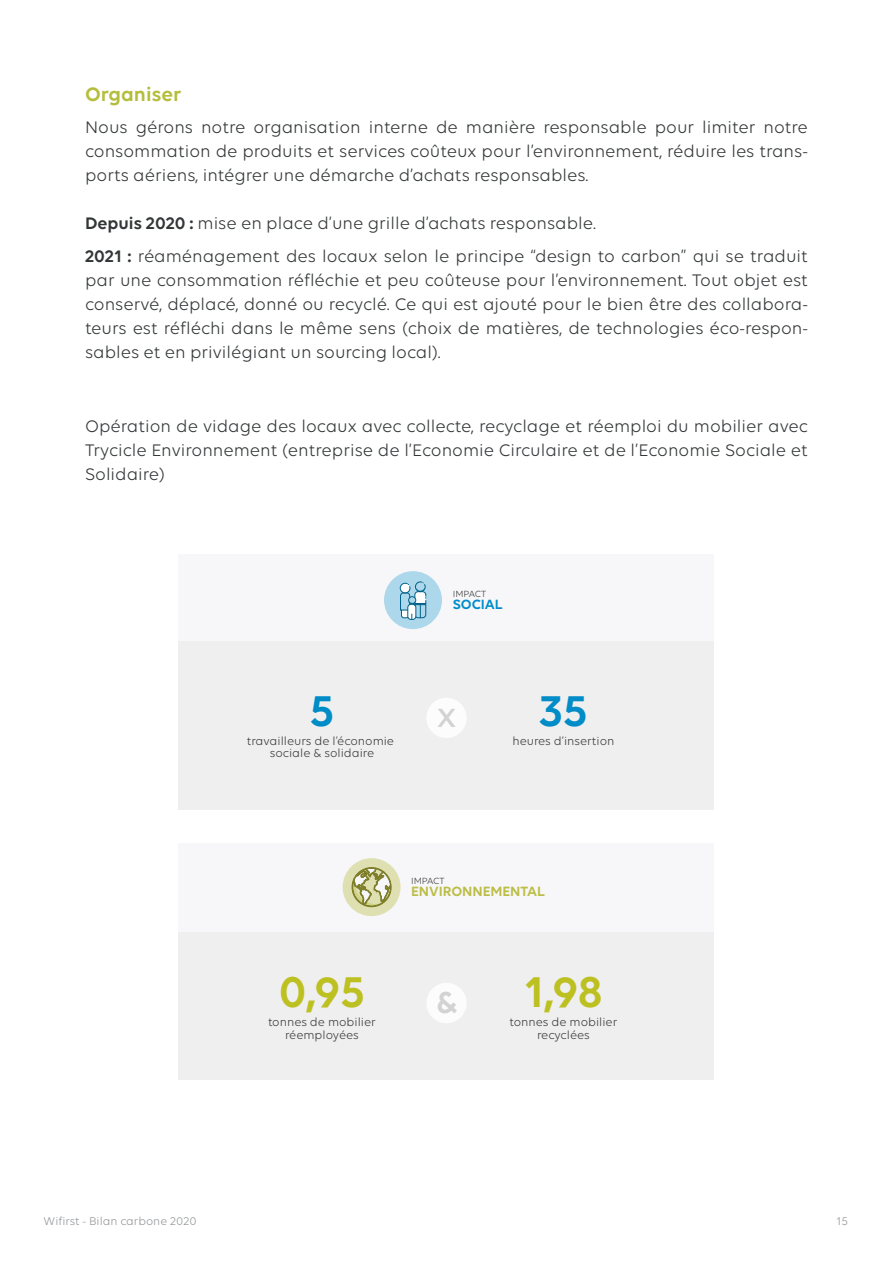
<style>
.page{position:relative;width:893px;height:1263px;background:#fff}
.page>*{position:absolute;margin:0;border:0;box-sizing:border-box;transform-origin:0 0}
.t1{font:600 46.35px "Volte";color:#bcc021}
.t2{font:600 46.35px "Volte";color:#008cc7}
.t3{font:600 32.7px "Volte";color:#d3d3d3}
.Titre_3{font:600 21px "Volte";color:#b4be3c}
.t4{font:18px/24px "Volte";color:#333637;text-align:justify}
.t5{font:600 14.55px "Volte";color:#bbbd45}
.t6{font:600 14.55px "Volte";color:#008dcb}
.t7{font:12.45px/12.5px "Volte";color:#3c3c3b;text-align:center}
.t8{font:12px "Volte";color:#939598}
.t9{font:9.6px "Volte";color:#3c3c3b}
.s1{font-weight:600}
</style>
<div class="page">
<div style="left:179px;top:554px;width:535px;height:90px;background:#f7f7f9"></div>
<div style="left:179px;top:843px;width:535px;height:90px;background:#f7f7f9"></div>
<div style="left:179px;top:642px;width:535px;height:168px;background:#efefef"></div>
<div style="left:179px;top:932px;width:535px;height:147px;background:#efefef"></div>
<svg style="left:343px;top:858px;width:58px;height:58px"></svg>
<svg style="left:352px;top:867px;width:39px;height:40px"></svg>
<div style="left:384px;top:571px;width:58px;height:58px;background:#add7eb;border-radius:50%"></div>
<svg style="left:399px;top:581px;width:28px;height:39px"></svg>
<div style="left:426px;top:698px;width:41px;height:40px;background:#fcfcfc;border-radius:50%"></div>
<svg style="left:438px;top:709px;width:17px;height:18px"></svg>
<div style="left:426px;top:983px;width:41px;height:40px;background:#fcfcfc;border-radius:50%"></div>
<p class="Titre_3" style="left:85px;top:82px;width:98px">Organiser</p>
<p class="t4" style="left:85px;top:115px;width:724px">Nous gérons notre organisation interne de manière responsable pour limiter notre consommation de produits et services coûteux pour l’environnement, réduire les trans&shy;ports aériens, intégrer une démarche d’achats responsables.</p>
<p class="t4" style="left:85px;top:211px;width:512px"><span class="s1">Depuis 2020 :</span> mise en place d’une grille d’achats responsable.</p>
<p class="t4" style="left:85px;top:244px;width:724px"><span class="s1">2021 :</span> réaménagement des locaux selon le principe “design to carbon” qui se traduit par une consommation réfléchie et peu coûteuse pour l’environnement. Tout objet est conservé, déplacé, donné ou recyclé. Ce qui est ajouté pour le bien être des collabora&shy;teurs est réfléchi dans le même sens (choix de matières, de technologies éco-respon&shy;sables et en privilégiant un sourcing local).</p>
<p class="t4" style="left:85px;top:414px;width:724px">Opération de vidage des locaux avec collecte, recyclage et réemploi du mobilier avec Trycicle Environnement (entreprise de l’Economie Circulaire et de l’Economie Sociale et Solidaire)</p>
<p class="t9" style="left:453px;top:588px;width:35px">IMPACT</p>
<p class="t6" style="left:453px;top:596px;width:51px">SOCIAL</p>
<p class="t2" style="left:309px;top:683px;width:27px">5</p>
<p class="t2" style="left:539px;top:683px;width:50px">35</p>
<p class="t7" style="left:247px;top:734px;width:149px">travailleurs de l’économie sociale &amp; solidaire</p>
<p class="t7" style="left:512px;top:734px;width:104px">heures d’insertion</p>
<p class="t1" style="left:279px;top:965px;width:88px">0,95</p>
<p class="t7" style="left:268px;top:1016px;width:109px">tonnes de mobilier réemployées</p>
<p class="t9" style="left:411px;top:875px;width:35px">IMPACT</p>
<p class="t5" style="left:411px;top:883px;width:135px">ENVIRONNEMENTAL</p>
<p class="t3" style="left:436px;top:983px;width:23px">&amp;</p>
<p class="t1" style="left:524px;top:965px;width:80px">1,98</p>
<p class="t7" style="left:510px;top:1016px;width:109px">tonnes de mobilier recyclées</p>
<p class="t8" style="left:44px;top:1214px;width:154px">Wifirst - Bilan carbone 2020</p>
<p class="t8" style="left:836px;top:1214px;width:13px">15</p>
</div>
